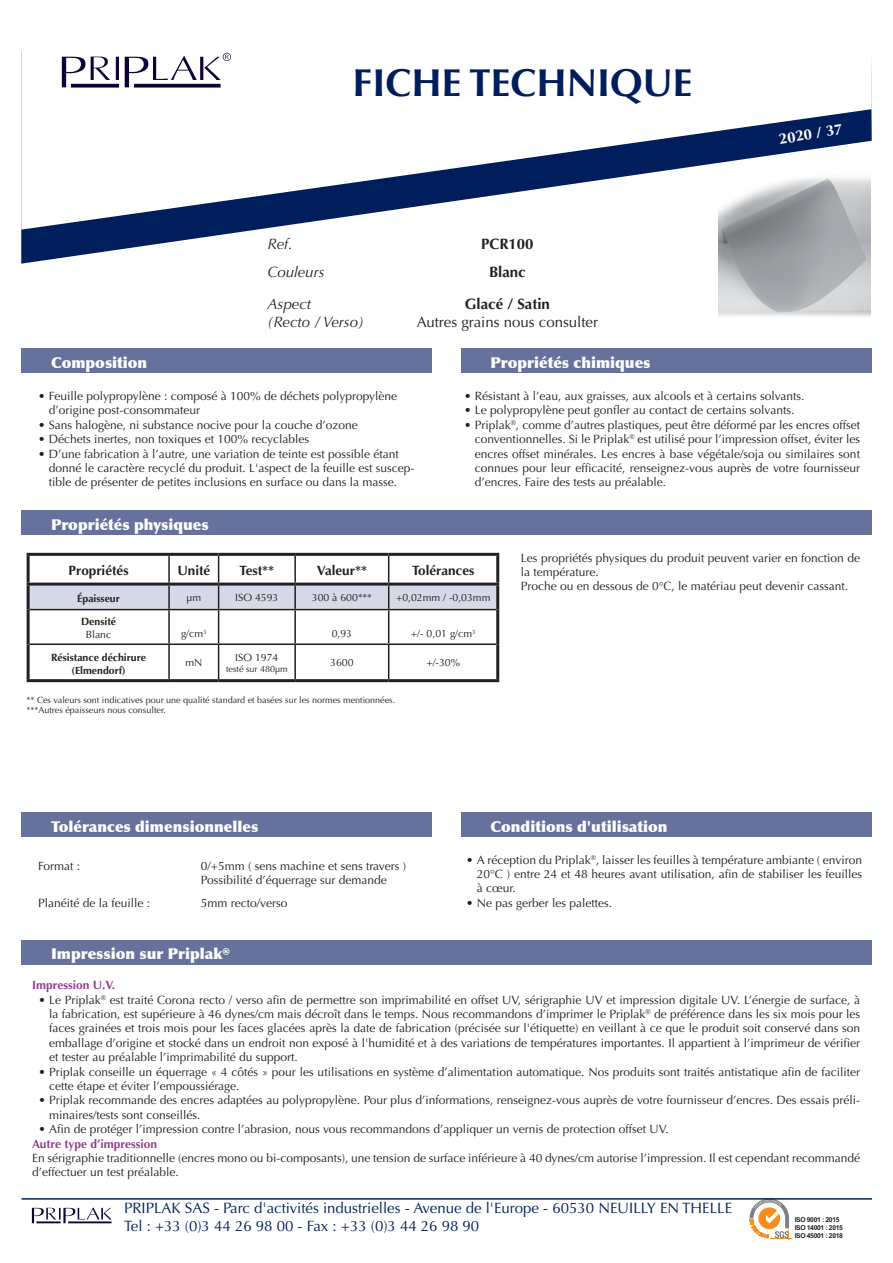
<style>
.page{position:relative;width:893px;height:1263px;background:#fff}
.page>*{position:absolute;margin:0;border:0;box-sizing:border-box;transform-origin:0 0}
.t1{font:700 39px "Optima";color:#001e5b}
.t2{font:900 15px "Optima";color:#fff}
.t3{font:15px/18px "Optima";color:#001e5b}
.t4{font:italic 15px/27.6px "Optima";color:#231f20}
.t5{font:15px "Optima";color:#231f20}
.t6{font:700 15px/27.6px "Optima";color:#231f20;text-align:center}
.t7{font:700 15px "Optima";color:#fff}
.t8{font:700 13.5px "Optima";color:#231f20}
.t9{font:12px/14.4px "Optima";color:#231f20}
.t10{font:700 12px "Optima";color:#913e8c}
.t11{font:10.5px "Optima";color:#231f20}
.t12{font:700 10.5px/12.6px "Optima";color:#231f20;text-align:center}
.t13{font:9px/10.8px "Optima";color:#231f20}
.t14{font:700 6.75px/8.1px "Arial";letter-spacing:-.05em;color:#231f20}
</style>
<div class="page">
<svg style="left:32px;top:1207px;width:80px;height:16px"></svg>
<hr style="left:22px;top:1198px;width:850px;height:1px;background:#001e5b">
<div style="left:21px;top:349px;width:411px;height:24px;background:#66719c"></div>
<div style="left:21px;top:812px;width:411px;height:25px;background:#66719c"></div>
<div style="left:461px;top:349px;width:411px;height:24px;background:#66719c"></div>
<div style="left:461px;top:812px;width:411px;height:25px;background:#66719c"></div>
<div style="left:21px;top:510px;width:851px;height:25px;background:#66719c"></div>
<div style="left:21px;top:940px;width:851px;height:24px;background:#66719c"></div>
<hr style="left:27px;top:553px;width:142px;height:3px;background:#231f20">
<hr style="left:27px;top:556px;width:3px;height:27px;background:#231f20">
<hr style="left:169px;top:553px;width:50px;height:3px;background:#231f20">
<hr style="left:219px;top:553px;width:76px;height:3px;background:#231f20">
<hr style="left:295px;top:553px;width:94px;height:3px;background:#231f20">
<hr style="left:389px;top:553px;width:110px;height:3px;background:#231f20">
<hr style="left:496px;top:556px;width:3px;height:27px;background:#231f20">
<hr style="left:27px;top:586px;width:3px;height:24px;background:#231f20">
<hr style="left:496px;top:586px;width:3px;height:24px;background:#231f20">
<hr style="left:27px;top:610px;width:3px;height:34px;background:#231f20">
<hr style="left:496px;top:610px;width:3px;height:34px;background:#231f20">
<hr style="left:27px;top:644px;width:3px;height:35px;background:#231f20">
<hr style="left:496px;top:644px;width:3px;height:35px;background:#231f20">
<hr style="left:27px;top:679px;width:142px;height:3px;background:#231f20">
<hr style="left:169px;top:679px;width:50px;height:3px;background:#231f20">
<hr style="left:219px;top:679px;width:76px;height:3px;background:#231f20">
<hr style="left:295px;top:679px;width:94px;height:3px;background:#231f20">
<hr style="left:389px;top:679px;width:110px;height:3px;background:#231f20">
<svg style="left:28px;top:556px;width:470px;height:125px"></svg>
<hr style="left:27px;top:583px;width:142px;height:3px;background:#231f20">
<hr style="left:169px;top:583px;width:50px;height:3px;background:#231f20">
<hr style="left:219px;top:583px;width:76px;height:3px;background:#231f20">
<hr style="left:295px;top:583px;width:94px;height:3px;background:#231f20">
<hr style="left:389px;top:583px;width:110px;height:3px;background:#231f20">
<svg style="left:21px;top:230px;width:850px;height:34px"></svg>
<svg style="left:21px;top:51px;width:851px;height:179px"></svg>
<svg style="left:62px;top:57px;width:57px;height:31px"></svg>
<svg style="left:125px;top:53px;width:106px;height:35px"></svg>
<img style="left:718px;top:169px;width:152px;height:148px">
<svg style="left:749px;top:1198px;width:43px;height:42px"></svg>
<p class="t2" style="left:51px;top:354px;width:98px">Composition</p>
<h1 class="t1" style="left:353px;top:60px;width:341px">FICHE TECHNIQUE</h1>
<p class="t4" style="left:268px;top:231px;width:58px">Ref.<br>Couleurs</p>
<p class="t4" style="left:268px;top:295px;width:98px;line-height:18px">Aspect<br>(Recto / Verso)</p>
<p class="t6" style="left:481px;top:231px;width:54px">PCR100<br>Blanc</p>
<p class="t6" style="left:465px;top:290px;width:87px">Glacé / Satin</p>
<p class="t5" style="left:417px;top:313px;width:183px">Autres grains nous consulter</p>
<p class="t2" style="left:490px;top:354px;width:162px">Propriétés chimiques</p>
<p class="t7" style="left:778px;top:130px;width:66px;rotate:-9deg">2020 / 37</p>
<p class="t9" style="left:49px;top:389px;width:350px;text-indent:-11px">• Feuille polypropylène : composé à 100% de déchets polypropylène d’origine post-consommateur</p>
<p class="t9" style="left:38px;top:418px;width:321px">• Sans halogène, ni substance nocive pour la couche d’ozone</p>
<p class="t9" style="left:38px;top:432px;width:272px">• Déchets inertes, non toxiques et 100% recyclables</p>
<p class="t9" style="left:49px;top:446px;width:367px;text-indent:-11px">• D’une fabrication à l’autre, une variation de teinte est possible étant donné le caractère recyclé du produit. L'aspect de la feuille est suscep&shy;tible de présenter de petites inclusions en surface ou dans la masse.</p>
<p class="t2" style="left:51px;top:515px;width:159px">Propriétés physiques</p>
<p class="t9" style="left:464px;top:389px;width:342px">• Résistant à l’eau, aux graisses, aux alcools et à certains solvants.</p>
<p class="t9" style="left:464px;top:403px;width:332px">• Le polypropylène peut gonfler au contact de certains solvants.</p>
<p class="t9" style="left:475px;top:418px;width:387px;text-align:justify;text-indent:-11px">• Priplak<sup>®</sup>, comme d’autres plastiques, peut être déformé par les encres offset conventionnelles. Si le Priplak<sup>®</sup> est utilisé pour l’impression offset, éviter les encres offset minérales. Les encres à base végétale/soja ou similaires sont connues pour leur efficacité, renseignez-vous auprès de votre fournisseur d’encres. Faire des tests au préalable.</p>
<p class="t8" style="left:69px;top:563px;width:62px">Propriétés</p>
<p class="t8" style="left:177px;top:563px;width:35px">Unité</p>
<p class="t8" style="left:240px;top:563px;width:36px">Test**</p>
<p class="t8" style="left:317px;top:563px;width:52px">Valeur**</p>
<p class="t8" style="left:412px;top:563px;width:64px">Tolérances</p>
<p class="t12" style="left:77px;top:592px;width:44px">Épaisseur</p>
<p class="t11" style="left:187px;top:591px;width:16px">µm</p>
<p class="t11" style="left:235px;top:591px;width:45px">ISO 4593</p>
<p class="t11" style="left:312px;top:591px;width:62px">300 à 600***</p>
<p class="t11" style="left:396px;top:591px;width:96px">+0,02mm / -0,03mm</p>
<p class="t12" style="left:81px;top:616px;width:37px">Densité</p>
<p class="t11" style="left:86px;top:628px;width:27px">Blanc</p>
<p class="t11" style="left:181px;top:627px;width:27px">g/cm<sup>3</sup></p>
<p class="t11" style="left:332px;top:627px;width:22px">0,93</p>
<p class="t11" style="left:411px;top:627px;width:66px">+/- 0,01 g/cm<sup>3</sup></p>
<p class="t12" style="left:51px;top:651px;width:96px">Résistance déchirure (Elmendorf)</p>
<p class="t11" style="left:185px;top:657px;width:18px">mN</p>
<p class="t11" style="left:235px;top:651px;width:45px">ISO 1974</p>
<p class="t13" style="left:226px;top:663px;width:63px">testé sur 480µm</p>
<p class="t11" style="left:330px;top:657px;width:25px">3600</p>
<p class="t11" style="left:426px;top:657px;width:35px">+/-30%</p>
<p class="t13" style="left:27px;top:694px;width:370px">** Ces valeurs sont indicatives pour une qualité standard et basées sur les normes mentionnées. ***Autres épaisseurs nous consulter.</p>
<p class="t9" style="left:521px;top:550px;width:341px">Les propriétés physiques du produit peuvent varier en fonction de la température.<br>Proche ou en dessous de 0°C, le matériau peut devenir cassant.</p>
<p class="t2" style="left:51px;top:817px;width:209px">Tolérances dimensionnelles</p>
<p class="t9" style="left:38px;top:858px;width:44px">Format :</p>
<p class="t9" style="left:201px;top:858px;width:207px">0/+5mm ( sens machine et sens travers )<br>Possibilité d’équerrage sur demande</p>
<p class="t9" style="left:38px;top:895px;width:114px">Planéité de la feuille :</p>
<p class="t9" style="left:201px;top:895px;width:88px">5mm recto/verso</p>
<p class="t2" style="left:51px;top:945px;width:180px">Impression sur Priplak®</p>
<p class="t2" style="left:490px;top:817px;width:179px">Conditions d'utilisation</p>
<p class="t9" style="left:477px;top:852px;width:387px;text-align:justify;text-indent:-11px">• A réception du Priplak<sup>®</sup>, laisser les feuilles à température ambiante ( environ 20°C ) entre 24 et 48 heures avant utilisation, afin de stabiliser les feuilles à cœur.</p>
<p class="t9" style="left:466px;top:896px;width:147px">• Ne pas gerber les palettes.</p>
<p class="t10" style="left:32px;top:978px;width:85px">Impression U.V.</p>
<p class="t9" style="left:49px;top:992px;width:813px;text-align:justify;text-indent:-11px">• Le Priplak<sup>®</sup> est traité Corona recto / verso afin de permettre son imprimabilité en offset UV, sérigraphie UV et impression digitale UV. L’énergie de surface, à la fabrication, est supérieure à 46 dynes/cm mais décroît dans le temps. Nous recommandons d’imprimer le Priplak<sup>®</sup> de préférence dans les six mois pour les faces grainées et trois mois pour les faces glacées après la date de fabrication (précisée sur l'étiquette) en veillant à ce que le produit soit conservé dans son emballage d’origine et stocké dans un endroit non exposé à l'humidité et à des variations de températures importantes. Il appartient à l’imprimeur de vérifier et tester au préalable l’imprimabilité du support.</p>
<p class="t9" style="left:49px;top:1064px;width:813px;text-indent:-11px">• Priplak conseille un équerrage « 4 côtés » pour les utilisations en système d’alimentation automatique. Nos produits sont traités antistatique afin de faciliter cette étape et éviter l’empoussiérage.</p>
<p class="t9" style="left:49px;top:1093px;width:813px;text-indent:-11px">• Priplak recommande des encres adaptées au polypropylène. Pour plus d’informations, renseignez-vous auprès de votre fournisseur d’encres. Des essais préli&shy;minaires/tests sont conseillés.</p>
<p class="t9" style="left:38px;top:1122px;width:632px">• Afin de protéger l’impression contre l’abrasion, nous vous recommandons d’appliquer un vernis de protection offset UV.</p>
<p class="t10" style="left:32px;top:1136px;width:127px">Autre type d’impression</p>
<p class="t9" style="left:32px;top:1151px;width:829px">En sérigraphie traditionnelle (encres mono ou bi-composants), une tension de surface inférieure à 40 dynes/cm autorise l’impression. Il est cependant recommandé d’effectuer un test préalable.</p>
<p class="t3" style="left:124px;top:1199px;width:610px">PRIPLAK SAS - Parc d'activités industrielles - Avenue de l'Europe - 60530 NEUILLY EN THELLE<br>Tel : +33 (0)3 44 26 98 00 - Fax : +33 (0)3 44 26 98 90</p>
<p class="t14" style="left:795px;top:1216px;width:50px">ISO 9001 : 2015<br>ISO 14001 : 2015<br>ISO 45001 : 2018</p>
</div>
